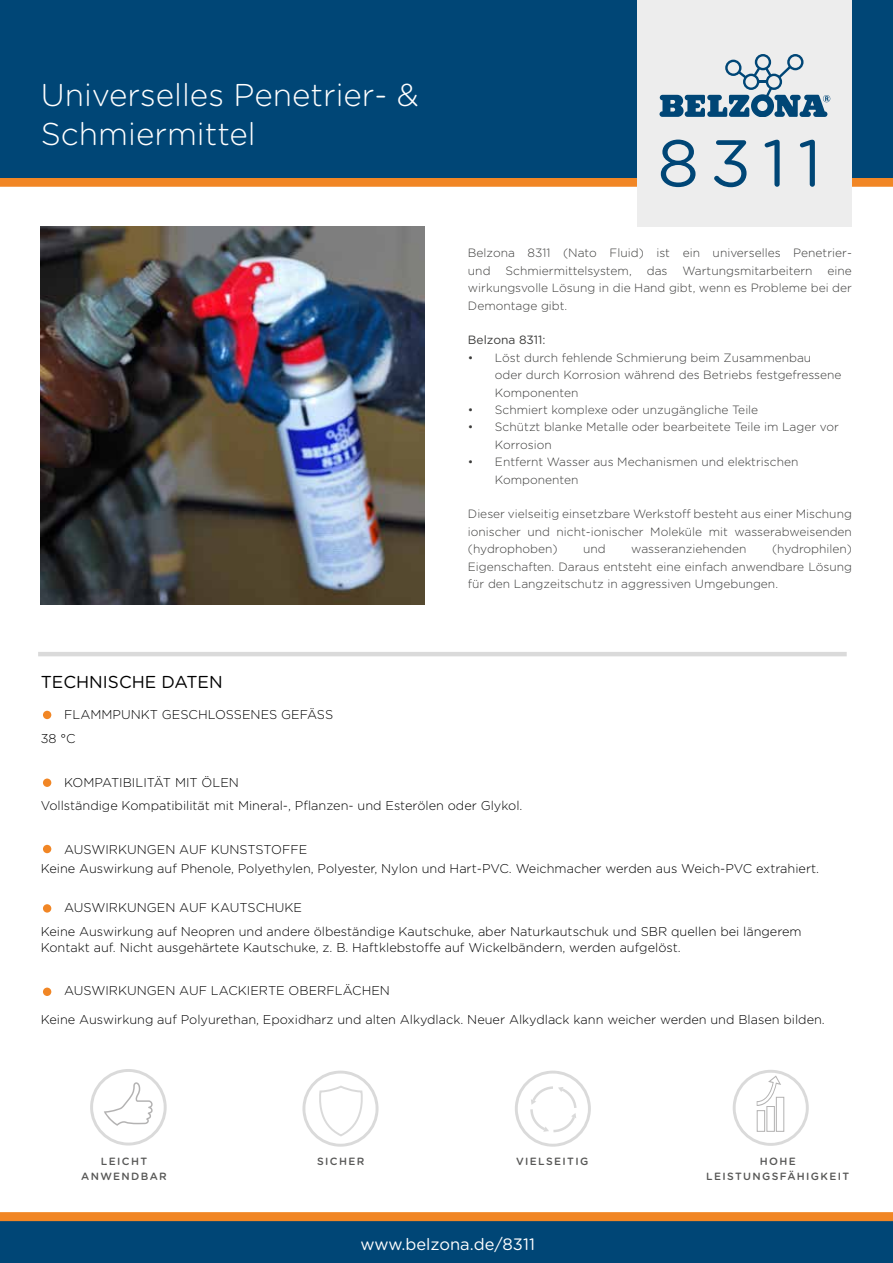
<style>
.page{position:relative;width:893px;height:1263px;background:#fff}
.page>*{position:absolute;margin:0;border:0;box-sizing:border-box;transform-origin:0 0}
.t1{font:66px "Gotham Rounded";color:#004676}
.t2{font:300 31.5px/39px "Gotham Rounded";color:#fff}
.t3{font:17.25px "Gotham Rounded";color:#000}
.t4{font:16.5px "Gotham Rounded";color:#fff}
.t5{font:300 12.75px/23.9px "Gotham Rounded";color:#000}
.t6{font:300 12px/17.4px "Gotham Rounded";color:#3c3c3b}
.t7{font:12px "Gotham Rounded";color:#3c3c3b}
.t8{font:500 10.5px/14.9px "Gotham Rounded";letter-spacing:.13em;color:#575756;text-align:center}
</style>
<div class="page">
<div style="left:0;top:178px;width:893px;height:9px;background:#f18625"></div>
<div style="left:0;top:0;width:893px;height:178px;background:#004676"></div>
<div style="left:0;top:1220px;width:893px;height:43px;background:#004676"></div>
<img style="left:41px;top:226px;width:384px;height:379px">
<hr style="left:38px;top:652px;width:809px;height:4px;background:#dadada">
<div style="left:638px;top:0;width:214px;height:226px;background:#ededed"></div>
<svg style="left:659px;top:54px;width:171px;height:63px"></svg>
<div style="left:0;top:1212px;width:893px;height:9px;background:#f18625"></div>
<svg style="left:90px;top:1069px;width:77px;height:76px"></svg>
<svg style="left:515px;top:1070px;width:76px;height:77px"></svg>
<svg style="left:302px;top:1070px;width:76px;height:77px"></svg>
<svg style="left:733px;top:1070px;width:76px;height:76px"></svg>
<div style="left:43px;top:711px;width:8px;height:8px;background:#f18625;border-radius:50%"></div>
<div style="left:43px;top:778px;width:8px;height:9px;background:#f18625;border-radius:50%"></div>
<div style="left:43px;top:845px;width:8px;height:8px;background:#f18625;border-radius:50%"></div>
<div style="left:43px;top:904px;width:8px;height:8px;background:#f18625;border-radius:50%"></div>
<div style="left:43px;top:987px;width:8px;height:9px;background:#f18625;border-radius:50%"></div>
<h2 class="t2" style="left:41px;top:74px;width:379px">Universelles Penetrier- &amp;<br>Schmiermittel</h2>
<h1 class="t1" style="left:657px;top:118px;width:166px">8311</h1>
<p class="t6" style="left:468px;top:244px;width:385px">Belzona 8311 (Nato Fluid) ist ein universelles Penetrier&shy;und</p>
<p class="t6" style="left:506px;top:261px;width:128px">Schmiermittelsystem,</p>
<p class="t6" style="left:647px;top:261px;width:22px">das</p>
<p class="t6" style="left:682px;top:261px;width:132px">Wartungsmitarbeitern</p>
<p class="t6" style="left:468px;top:261px;width:385px;text-align:justify;text-indent:360px">eine wirkungsvolle Lösung in die Hand gibt, wenn es Probleme bei der Demontage gibt.</p>
<p class="t7" style="left:468px;top:332px;width:79px">Belzona 8311:</p>
<p class="t6" style="left:495px;top:348px;width:348px;text-indent:-27px">• Löst durch fehlende Schmierung beim Zusammenbau oder durch Korrosion während des Betriebs festgefressene<br>Komponenten</p>
<p class="t6" style="left:468px;top:400px;width:292px">• Schmiert komplexe oder unzugängliche Teile</p>
<p class="t6" style="left:495px;top:418px;width:345px;text-indent:-27px">• Schützt blanke Metalle oder bearbeitete Teile im Lager vor<br>Korrosion</p>
<p class="t6" style="left:495px;top:453px;width:305px;text-indent:-27px">• Entfernt Wasser aus Mechanismen und elektrischen<br>Komponenten</p>
<p class="t6" style="left:468px;top:505px;width:386px;text-align:justify">Dieser vielseitig einsetzbare Werkstoff besteht aus einer Mischung ionischer und nicht-ionischer Moleküle mit wasserabweisenden (hydrophoben)</p>
<p class="t6" style="left:468px;top:540px;width:385px;text-align:justify;text-indent:304px">(hydrophilen)<br>Eigenschaften. Daraus entsteht eine einfach anwendbare Lösung für den Langzeitschutz in aggressiven Umgebungen.</p>
<p class="t6" style="left:583px;top:540px;width:24px">und</p>
<p class="t6" style="left:631px;top:540px;width:117px">wasseranziehenden</p>
<h3 class="t3" style="left:41px;top:670px;width:184px">TECHNISCHE DATEN</h3>
<p class="t5" style="left:41px;top:702px;width:294px;text-indent:23px">FLAMMPUNKT GESCHLOSSENES GEFÄSS<br>38 °C</p>
<p class="t5" style="left:41px;top:770px;width:483px;text-indent:23px">KOMPATIBILITÄT MIT ÖLEN<br>Vollständige Kompatibilität mit Mineral-, Pflanzen- und Esterölen oder Glykol.</p>
<p class="t5" style="left:41px;top:839px;width:780px;line-height:19.5px;text-indent:23px">AUSWIRKUNGEN AUF KUNSTSTOFFE<br>Keine Auswirkung auf Phenole, Polyethylen, Polyester, Nylon und Hart-PVC. Weichmacher werden aus Weich-PVC extrahiert.</p>
<p class="t5" style="left:41px;top:895px;width:762px;text-indent:23px">AUSWIRKUNGEN AUF KAUTSCHUKE<br>Keine Auswirkung auf Neopren und andere ölbeständige Kautschuke, aber Naturkautschuk und SBR quellen bei längerem</p>
<p class="t5" style="left:41px;top:934px;width:641px">Kontakt auf. Nicht ausgehärtete Kautschuke, z. B. Haftklebstoffe auf Wickelbändern, werden aufgelöst.</p>
<p class="t5" style="left:64px;top:978px;width:327px">AUSWIRKUNGEN AUF LACKIERTE OBERFLÄCHEN</p>
<p class="t5" style="left:41px;top:1007px;width:786px">Keine Auswirkung auf Polyurethan, Epoxidharz und alten Alkydlack. Neuer Alkydlack kann weicher werden und Blasen bilden.</p>
<p class="t8" style="left:101px;top:1153px;width:48px">LEICHT</p>
<p class="t8" style="left:317px;top:1153px;width:49px">SICHER</p>
<p class="t8" style="left:516px;top:1153px;width:74px">VIELSEITIG</p>
<p class="t8" style="left:81px;top:1168px;width:87px">ANWENDBAR</p>
<h3 class="t4" style="left:360px;top:1233px;width:176px">www.belzona.de/8311</h3>
<p class="t8" style="left:706px;top:1153px;width:145px">HOHE<br>LEISTUNGSFÄHIGKEIT</p>
</div>
